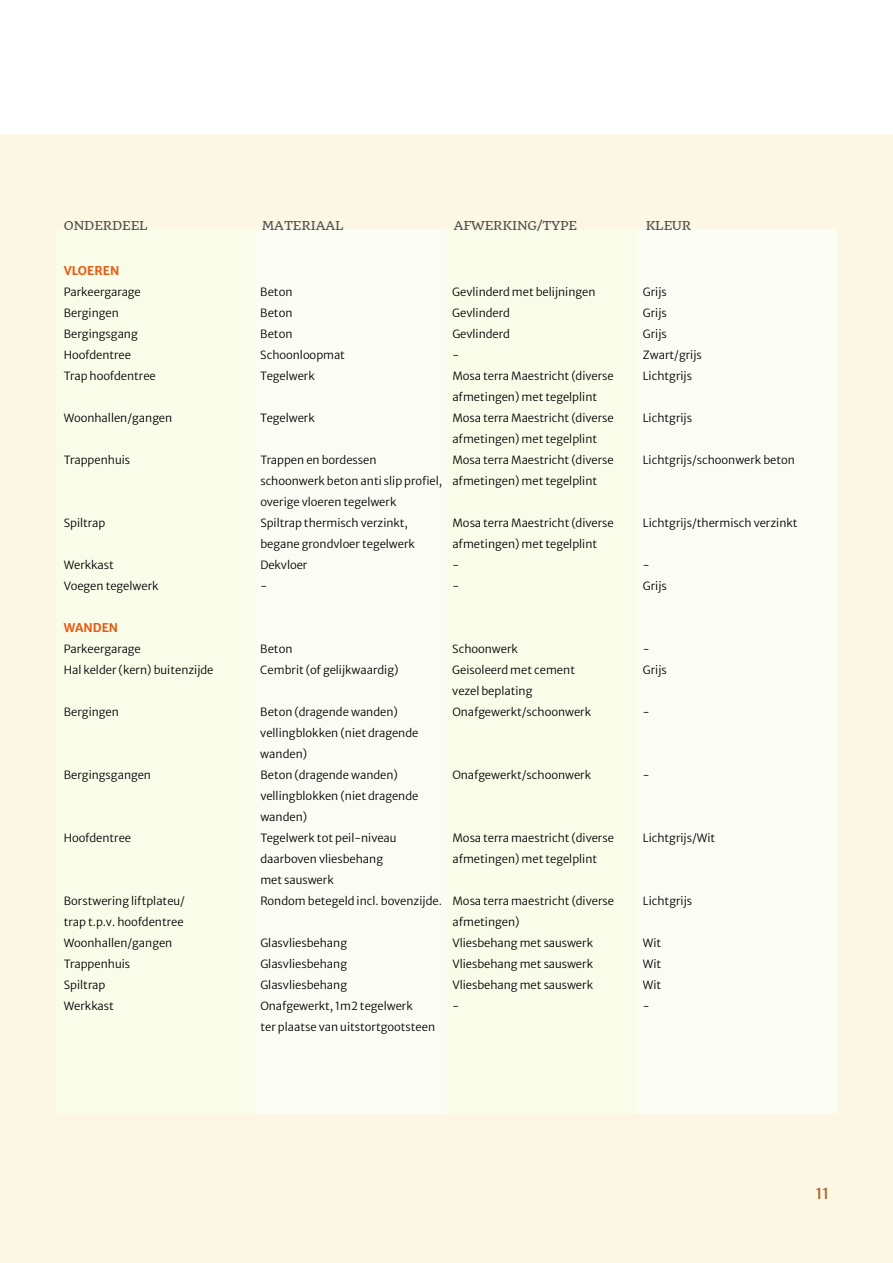
<style>
.page{position:relative;width:893px;height:1263px;background:#fff}
.page>*{position:absolute;margin:0;border:0;box-sizing:border-box;transform-origin:0 0}
.t1{font:15px "Merriweather Sans";color:#b75b1e}
.t2{font:12px "Quando";color:#4e4e4d}
.t3{font:700 12px "Merriweather Sans";color:#e85b11}
.t4{font:11.25px/21px "Merriweather Sans";color:#000}
</style>
<div class="page">
<div style="left:0;top:134px;width:893px;height:1129px;background:#fcf6e4"></div>
<div style="left:56px;top:229px;width:199px;height:885px;background:#f9fce8"></div>
<div style="left:446px;top:229px;width:192px;height:885px;background:#f9fce8"></div>
<div style="left:255px;top:229px;width:191px;height:885px;background:#fbfdf4"></div>
<div style="left:638px;top:229px;width:199px;height:885px;background:#fbfdf4"></div>
<p class="t2" style="left:64px;top:218px;width:85px">ONDERDEEL</p>
<p class="t2" style="left:262px;top:218px;width:83px">MATERIAAL</p>
<p class="t2" style="left:454px;top:218px;width:125px">AFWERKING/TYPE</p>
<p class="t2" style="left:646px;top:218px;width:47px">KLEUR</p>
<p class="t3" style="left:64px;top:260px;width:57px">VLOEREN</p>
<p class="t4" style="left:64px;top:280px;width:79px">Parkeergarage</p>
<p class="t4" style="left:260px;top:280px;width:34px">Beton</p>
<p class="t4" style="left:452px;top:280px;width:145px">Gevlinderd met belijningen</p>
<p class="t4" style="left:643px;top:280px;width:25px">Grijs</p>
<p class="t4" style="left:64px;top:301px;width:57px">Bergingen</p>
<p class="t4" style="left:260px;top:301px;width:34px">Beton</p>
<p class="t4" style="left:452px;top:301px;width:59px">Gevlinderd</p>
<p class="t4" style="left:643px;top:301px;width:25px">Grijs</p>
<p class="t4" style="left:64px;top:322px;width:76px">Bergingsgang</p>
<p class="t4" style="left:260px;top:322px;width:34px">Beton</p>
<p class="t4" style="left:452px;top:322px;width:59px">Gevlinderd</p>
<p class="t4" style="left:643px;top:322px;width:25px">Grijs</p>
<p class="t4" style="left:64px;top:343px;width:69px">Hoofdentree</p>
<p class="t4" style="left:260px;top:343px;width:124px">Schoonloopmat -</p>
<p class="t4" style="left:643px;top:343px;width:60px">Zwart/grijs</p>
<p class="t4" style="left:64px;top:364px;width:94px">Trap hoofdentree</p>
<p class="t4" style="left:260px;top:364px;width:56px">Tegelwerk</p>
<p class="t4" style="left:452px;top:364px;width:163px">Mosa terra Maestricht (diverse</p>
<p class="t4" style="left:643px;top:364px;width:51px">Lichtgrijs</p>
<p class="t4" style="left:452px;top:385px;width:146px">afmetingen) met tegelplint</p>
<p class="t4" style="left:64px;top:406px;width:110px">Woonhallen/gangen</p>
<p class="t4" style="left:260px;top:406px;width:56px">Tegelwerk</p>
<p class="t4" style="left:452px;top:406px;width:163px">Mosa terra Maestricht (diverse</p>
<p class="t4" style="left:643px;top:406px;width:51px">Lichtgrijs</p>
<p class="t4" style="left:452px;top:427px;width:146px">afmetingen) met tegelplint</p>
<p class="t4" style="left:64px;top:448px;width:68px">Trappenhuis</p>
<p class="t4" style="left:260px;top:448px;width:118px">Trappen en bordessen</p>
<p class="t4" style="left:452px;top:448px;width:163px">Mosa terra Maestricht (diverse</p>
<p class="t4" style="left:643px;top:448px;width:154px">Lichtgrijs/schoonwerk beton</p>
<p class="t4" style="left:260px;top:469px;width:338px">schoonwerk beton anti slip profiel, afmetingen) met tegelplint overige vloeren tegelwerk</p>
<p class="t4" style="left:64px;top:511px;width:43px">Spiltrap</p>
<p class="t4" style="left:260px;top:511px;width:149px">Spiltrap thermisch verzinkt,</p>
<p class="t4" style="left:452px;top:511px;width:163px">Mosa terra Maestricht (diverse</p>
<p class="t4" style="left:643px;top:511px;width:156px">Lichtgrijs/thermisch verzinkt</p>
<p class="t4" style="left:260px;top:532px;width:156px">begane grondvloer tegelwerk</p>
<p class="t4" style="left:452px;top:532px;width:146px">afmetingen) met tegelplint</p>
<p class="t4" style="left:64px;top:553px;width:52px">Werkkast</p>
<p class="t4" style="left:260px;top:553px;width:117px">Dekvloer --</p>
<p class="t4" style="left:64px;top:574px;width:96px">Voegen tegelwerk</p>
<p class="t4" style="left:260px;top:574px;width:3px">--</p>
<p class="t4" style="left:643px;top:574px;width:25px">Grijs</p>
<p class="t3" style="left:64px;top:617px;width:56px">WANDEN</p>
<p class="t4" style="left:64px;top:637px;width:79px">Parkeergarage</p>
<p class="t4" style="left:260px;top:637px;width:34px">Beton</p>
<p class="t4" style="left:452px;top:637px;width:111px">Schoonwerk -</p>
<p class="t4" style="left:64px;top:658px;width:151px">Hal kelder (kern) buitenzijde</p>
<p class="t4" style="left:260px;top:658px;width:140px">Cembrit (of gelijkwaardig)</p>
<p class="t4" style="left:452px;top:658px;width:124px">Geisoleerd met cement</p>
<p class="t4" style="left:643px;top:658px;width:25px">Grijs</p>
<p class="t4" style="left:452px;top:679px;width:82px">vezel beplating</p>
<p class="t4" style="left:64px;top:700px;width:57px">Bergingen</p>
<p class="t4" style="left:260px;top:700px;width:139px">Beton (dragende wanden)</p>
<p class="t4" style="left:452px;top:700px;width:160px">Onafgewerkt/schoonwerk -</p>
<p class="t4" style="left:260px;top:721px;width:160px">vellingblokken (niet dragende wanden)</p>
<p class="t4" style="left:64px;top:763px;width:89px">Bergingsgangen</p>
<p class="t4" style="left:260px;top:763px;width:139px">Beton (dragende wanden)</p>
<p class="t4" style="left:452px;top:763px;width:160px">Onafgewerkt/schoonwerk -</p>
<p class="t4" style="left:260px;top:784px;width:160px">vellingblokken (niet dragende wanden)</p>
<p class="t4" style="left:64px;top:826px;width:69px">Hoofdentree</p>
<p class="t4" style="left:260px;top:826px;width:138px">Tegelwerk tot peil-niveau</p>
<p class="t4" style="left:452px;top:826px;width:163px">Mosa terra maestricht (diverse</p>
<p class="t4" style="left:643px;top:826px;width:74px">Lichtgrijs/Wit</p>
<p class="t4" style="left:260px;top:847px;width:124px">daarboven vliesbehang</p>
<p class="t4" style="left:452px;top:847px;width:146px">afmetingen) met tegelplint</p>
<p class="t4" style="left:260px;top:868px;width:75px">met sauswerk</p>
<p class="t4" style="left:64px;top:889px;width:123px">Borstwering liftplateu/</p>
<p class="t4" style="left:260px;top:889px;width:355px">Rondom betegeld incl. bovenzijde. Mosa terra maestricht (diverse</p>
<p class="t4" style="left:643px;top:889px;width:51px">Lichtgrijs</p>
<p class="t4" style="left:64px;top:910px;width:121px">trap t.p.v. hoofdentree</p>
<p class="t4" style="left:452px;top:910px;width:69px">afmetingen)</p>
<p class="t4" style="left:64px;top:931px;width:110px">Woonhallen/gangen</p>
<p class="t4" style="left:260px;top:931px;width:88px">Glasvliesbehang</p>
<p class="t4" style="left:452px;top:931px;width:142px">Vliesbehang met sauswerk</p>
<p class="t4" style="left:643px;top:931px;width:20px">Wit</p>
<p class="t4" style="left:64px;top:952px;width:68px">Trappenhuis</p>
<p class="t4" style="left:260px;top:952px;width:88px">Glasvliesbehang</p>
<p class="t4" style="left:452px;top:952px;width:142px">Vliesbehang met sauswerk</p>
<p class="t4" style="left:643px;top:952px;width:20px">Wit</p>
<p class="t4" style="left:64px;top:973px;width:43px">Spiltrap</p>
<p class="t4" style="left:260px;top:973px;width:88px">Glasvliesbehang</p>
<p class="t4" style="left:452px;top:973px;width:142px">Vliesbehang met sauswerk</p>
<p class="t4" style="left:643px;top:973px;width:20px">Wit</p>
<p class="t4" style="left:64px;top:994px;width:52px">Werkkast</p>
<p class="t4" style="left:260px;top:994px;width:176px">Onafgewerkt, 1m2 tegelwerk -- ter plaatse van uitstortgootsteen</p>
<h1 class="t1" style="left:816px;top:1181px;width:15px">11</h1>
</div>
